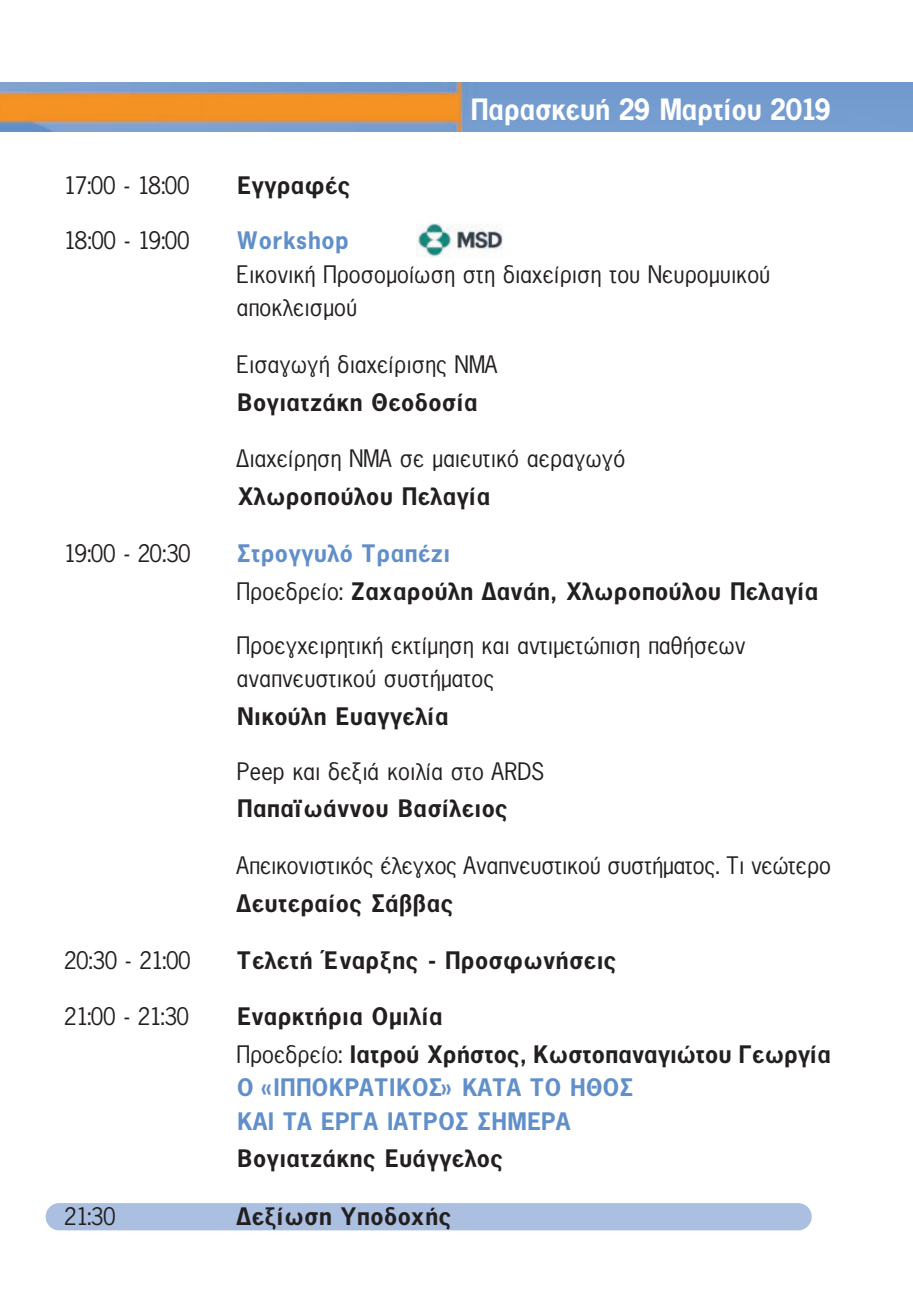
<style>
.page{position:relative;width:913px;height:1314px;background:#fff}
.page>*{position:absolute;margin:0;border:0;box-sizing:border-box;transform-origin:0 0}
.t1{font:31.5px "UB News Letter Bold";letter-spacing:-.02em;color:#fff;scale:.95 1}
.t2{font:25.88px/33.3px "UB News Letter";color:#231f20}
.t3{font:25.88px/37.8px "UB News Letter Bold";color:#231f20}
.t4{font:25.88px/33.3px "UB News Letter Bold";color:#618fca}
.s1{color:#618fca}
.s2{font-family:"UB News Letter"}
</style>
<div class="page">
<div style="left:46px;top:1203px;width:765px;height:27px;background:#abbfe1"></div>
<img style="left:0;top:83px;width:912px;height:48px">
<img style="left:416px;top:223px;width:87px;height:34px">
<p class="t1" style="left:469px;top:98px;width:381px">Παρασκευή 29 Μαρτίου 2019</p>
<p class="t2" style="left:64px;top:168px;width:127px">17:00 - 18:00</p>
<p class="t3" style="left:236px;top:168px;width:115px">Εγγραφές</p>
<p class="t2" style="left:64px;top:224px;width:127px">18:00 - 19:00</p>
<p class="t4" style="left:236px;top:226px;width:113px">Workshop</p>
<p class="t2" style="left:236px;top:257px;width:534px">Εικονική Προσομοίωση στη διαχείριση του Νευρομυικού αποκλεισμού</p>
<p class="t2" style="left:236px;top:347px;width:262px">Εισαγωγή διαχείρισης ΝΜΑ</p>
<p class="t3" style="left:236px;top:385px;width:242px">Βογιατζάκη Θεοδοσία</p>
<p class="t2" style="left:236px;top:442px;width:390px">Διαχείρηση ΝΜΑ σε μαιευτικό αεραγωγό</p>
<p class="t3" style="left:236px;top:479px;width:255px">Χλωροπούλου Πελαγία</p>
<p class="t2" style="left:64px;top:536px;width:128px">19:00 - 20:30</p>
<p class="t3" style="left:236px;top:536px;width:582px"><span class="s1">Στρογγυλό Τραπέζι<br></span><span class="s2">Προεδρείο:</span> Ζαχαρούλη Δανάη, Χλωροπούλου Πελαγία</p>
<p class="t2" style="left:236px;top:628px;width:510px">Προεγχειρητική εκτίμηση και αντιμετώπιση παθήσεων αναπνευστικού συστήματος</p>
<p class="t3" style="left:236px;top:699px;width:213px">Νικούλη Ευαγγελία</p>
<p class="t2" style="left:236px;top:754px;width:309px">Peep και δεξιά κοιλία στο ARDS</p>
<p class="t3" style="left:236px;top:792px;width:273px">Παπαϊωάννου Βασίλειος</p>
<p class="t2" style="left:236px;top:848px;width:595px">Απεικονιστικός έλεγχος Αναπνευστικού συστήματος. Τι νεώτερο</p>
<p class="t3" style="left:236px;top:886px;width:218px">Δευτεραίος Σάββας</p>
<p class="t2" style="left:64px;top:943px;width:128px">20:30 - 21:00</p>
<p class="t3" style="left:236px;top:943px;width:381px">Τελετή Έναρξης - Προσφωνήσεις</p>
<p class="t2" style="left:64px;top:1000px;width:126px">21:00 - 21:30</p>
<p class="t3" style="left:236px;top:1000px;width:595px">Εναρκτήρια Ομιλία<br><span class="s2">Προεδρείο:</span> Ιατρού Χρήστος, Κωστοπαναγιώτου Γεωργία</p>
<p class="t4" style="left:236px;top:1073px;width:397px">Ο «ΙΠΠΟΚΡΑΤΙΚΟΣ» ΚΑΤΑ ΤΟ ΗΘΟΣ<br>ΚΑΙ ΤΑ ΕΡΓΑ ΙΑΤΡΟΣ ΣΗΜΕΡΑ</p>
<p class="t3" style="left:236px;top:1142px;width:268px">Βογιατζάκης Ευάγγελος</p>
<p class="t2" style="left:64px;top:1199px;width:53px">21:30</p>
<p class="t3" style="left:236px;top:1199px;width:216px">Δεξίωση Υποδοχής</p>
</div>
